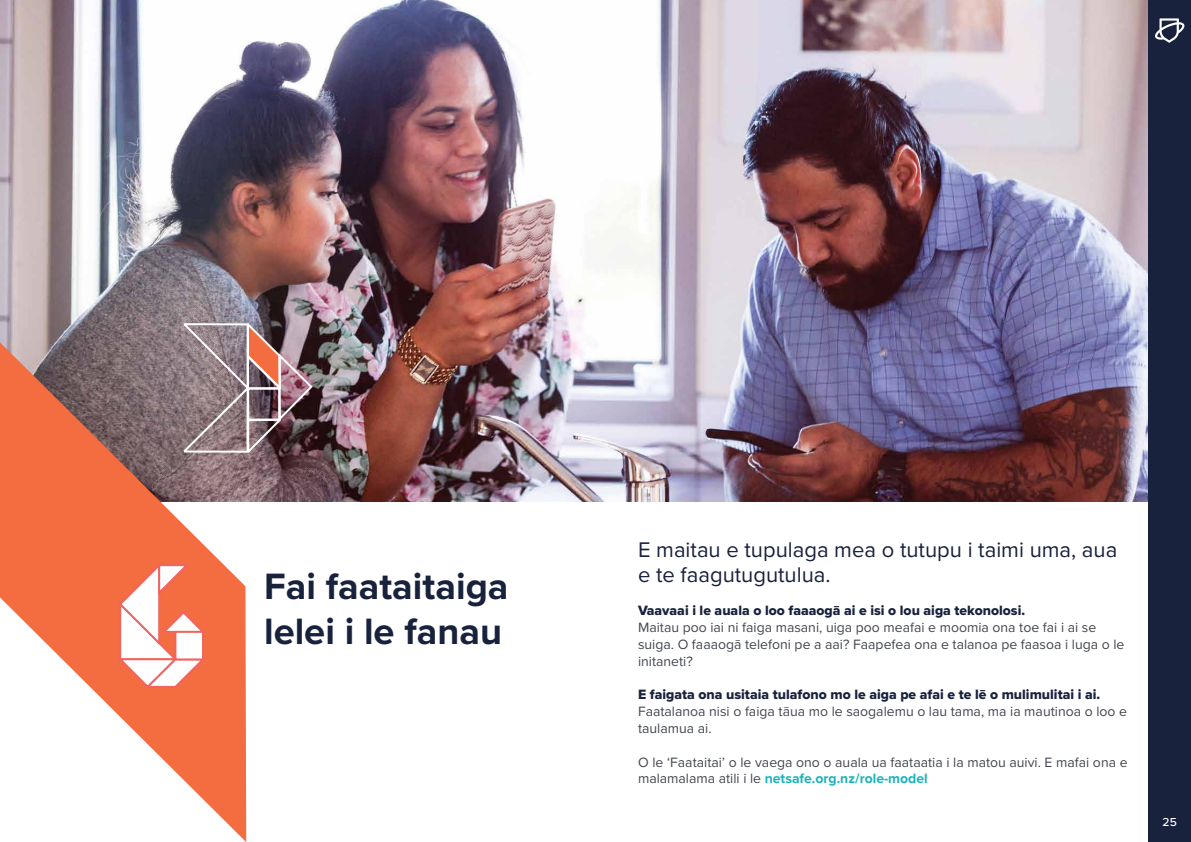
<style>
.page{position:relative;width:1191px;height:842px;background:#fff}
.page>*{position:absolute;margin:0;border:0;box-sizing:border-box;transform-origin:0 0}
.t1{font:700 38px/45px "Proxima Nova";color:#19223d}
.t2{font:22px/25px "Proxima Nova";color:#19223d}
.t3{font:14px/16.8px "Proxima Nova";color:#43474f}
.t4{font:14px "Proxima Nova Extrabld";color:#19223d}
.t5{font:500 12px "Proxima Nova";color:#fff}
.s1{font-weight:700;color:#18b4bb}
</style>
<div class="page">
<img style="left:0;top:0;width:1148px;height:502px">
<div style="left:1148px;top:0;width:43px;height:842px;background:#19223d"></div>
<svg style="left:1155px;top:18px;width:30px;height:25px"></svg>
<svg style="left:0;top:331px;width:246px;height:511px"></svg>
<svg style="left:115px;top:560px;width:93px;height:130px"></svg>
<div style="left:174px;top:631px;width:30px;height:29px;background:#fff;border:2px solid #f1645f"></div>
<svg style="left:181px;top:320px;width:132px;height:134px;background:#8e7377"></svg>
<h1 class="t1" style="left:264px;top:566px;width:246px">Fai faataitaiga lelei i le fanau</h1>
<h2 class="t2" style="left:638px;top:537px;width:481px">E maitau e tupulaga mea o tutupu i taimi uma, aua e te faagutugutulua.</h2>
<p class="t4" style="left:638px;top:602px;width:389px">Vaavaai i le auala o loo faaaogā ai e isi o lou aiga tekonolosi.</p>
<p class="t3" style="left:638px;top:619px;width:488px">Maitau poo iai ni faiga masani, uiga poo meafai e moomia ona toe fai i ai se suiga. O faaaogā telefoni pe a aai? Faapefea ona e talanoa pe faasoa i luga o le initaneti?</p>
<p class="t4" style="left:638px;top:686px;width:464px">E faigata ona usitaia tulafono mo le aiga pe afai e te lē o mulimulitai i ai.</p>
<p class="t3" style="left:638px;top:703px;width:490px">Faatalanoa nisi o faiga tāua mo le saogalemu o lau tama, ma ia mautinoa o loo e taulamua ai.</p>
<p class="t3" style="left:638px;top:754px;width:491px">O le ‘Faataitai’ o le vaega ono o auala ua faataatia i la matou auivi. E mafai ona e malamalama atili i le <span class="s1">netsafe.org.nz/role-model</span></p>
<p class="t5" style="left:1162px;top:814px;width:16px">25</p>
</div>
